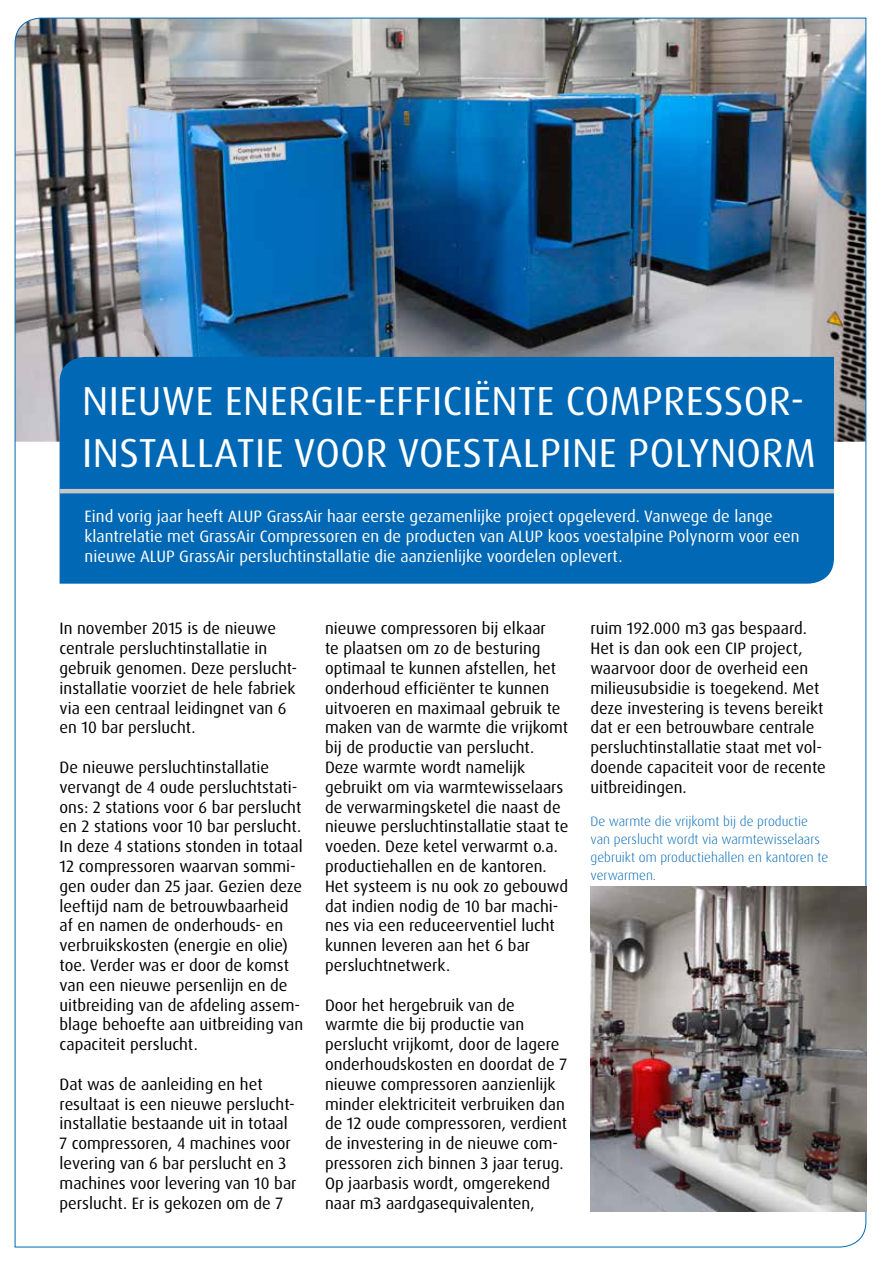
<style>
.page{position:relative;width:881px;height:1263px;background:#fff}
.page>*{position:absolute;margin:0;border:0;box-sizing:border-box;transform-origin:0 0}
.t1{font:40.5px/52.5px "Dax Pro";letter-spacing:.01em;color:#fff}
.t2{font:16.5px/19.8px "Dax Pro";color:#000}
.t3{font:16.5px/19.8px "Dax Pro";color:#fff}
.t4{font:300 13.5px/18px "Dax Pro";color:#0068b4}
</style>
<div class="page">
<img style="left:14px;top:17px;width:852px;height:1231px">
<div style="left:60px;top:357px;width:773px;height:227px;background:#0068b4"></div>
<img style="left:590px;top:886px;width:275px;height:326px">
<hr style="left:60px;top:489px;width:773px;height:4px;background:#c5c6c6">
<h1 class="t1" style="left:82px;top:374px;width:735px">NIEUWE ENERGIE-EFFICIËNTE COMPRESSOR-<br>INSTALLATIE VOOR VOESTALPINE POLYNORM</h1>
<p class="t3" style="left:85px;top:507px;width:716px">Eind vorig jaar heeft ALUP GrassAir haar eerste gezamenlijke project opgeleverd. Vanwege de lange klantrelatie met GrassAir Compressoren en de producten van ALUP koos voestalpine Polynorm voor een nieuwe ALUP GrassAir persluchtinstallatie die aanzienlijke voordelen oplevert.</p>
<p class="t2" style="left:60px;top:619px;width:239px">In november 2015 is de nieuwe centrale persluchtinstallatie in gebruik genomen. Deze perslucht&shy;installatie voorziet de hele fabriek via een centraal leidingnet van 6 en 10 bar perslucht.</p>
<p class="t2" style="left:60px;top:757px;width:245px">De nieuwe persluchtinstallatie vervangt de 4 oude persluchtstati&shy;ons: 2 stations voor 6 bar perslucht en 2 stations voor 10 bar perslucht.<br>In deze 4 stations stonden in totaal<br>12 compressoren waarvan sommi&shy;gen ouder dan 25 jaar. Gezien deze leeftijd nam de betrouwbaarheid af en namen de onderhouds- en verbruikskosten (energie en olie) toe. Verder was er door de komst van een nieuwe persenlijn en de uitbreiding van de afdeling assem&shy;blage behoefte aan uitbreiding van capaciteit perslucht.</p>
<p class="t2" style="left:60px;top:1074px;width:238px">Dat was de aanleiding en het resultaat is een nieuwe perslucht&shy;installatie bestaande uit in totaal<br>7 compressoren, 4 machines voor levering van 6 bar perslucht en 3 machines voor levering van 10 bar perslucht. Er is gekozen om de 7</p>
<p class="t2" style="left:325px;top:619px;width:245px">nieuwe compressoren bij elkaar<br>te plaatsen om zo de besturing optimaal te kunnen afstellen, het onderhoud efficiënter te kunnen uitvoeren en maximaal gebruik te maken van de warmte die vrijkomt bij de productie van perslucht.<br>Deze warmte wordt namelijk gebruikt om via warmtewisselaars de verwarmingsketel die naast de nieuwe persluchtinstallatie staat te voeden. Deze ketel verwarmt o.a. productiehallen en de kantoren.<br>Het systeem is nu ook zo gebouwd dat indien nodig de 10 bar machi&shy;nes via een reduceerventiel lucht kunnen leveren aan het 6 bar persluchtnetwerk.</p>
<p class="t2" style="left:325px;top:995px;width:243px">Door het hergebruik van de warmte die bij productie van perslucht vrijkomt, door de lagere onderhoudskosten en doordat de 7 nieuwe compressoren aanzienlijk minder elektriciteit verbruiken dan de 12 oude compressoren, verdient de investering in de nieuwe com&shy;pressoren zich binnen 3 jaar terug.<br>Op jaarbasis wordt, omgerekend naar m3 aardgasequivalenten,</p>
<p class="t2" style="left:590px;top:619px;width:237px">ruim 192.000 m3 gas bespaard.<br>Het is dan ook een CIP project, waarvoor door de overheid een milieusubsidie is toegekend. Met deze investering is tevens bereikt dat er een betrouwbare centrale persluchtinstallatie staat met vol&shy;doende capaciteit voor de recente uitbreidingen.</p>
<p class="t4" style="left:590px;top:812px;width:239px">De warmte die vrijkomt bij de productie van perslucht wordt via warmtewisselaars gebruikt om productiehallen en kantoren te verwarmen.</p>
</div>
